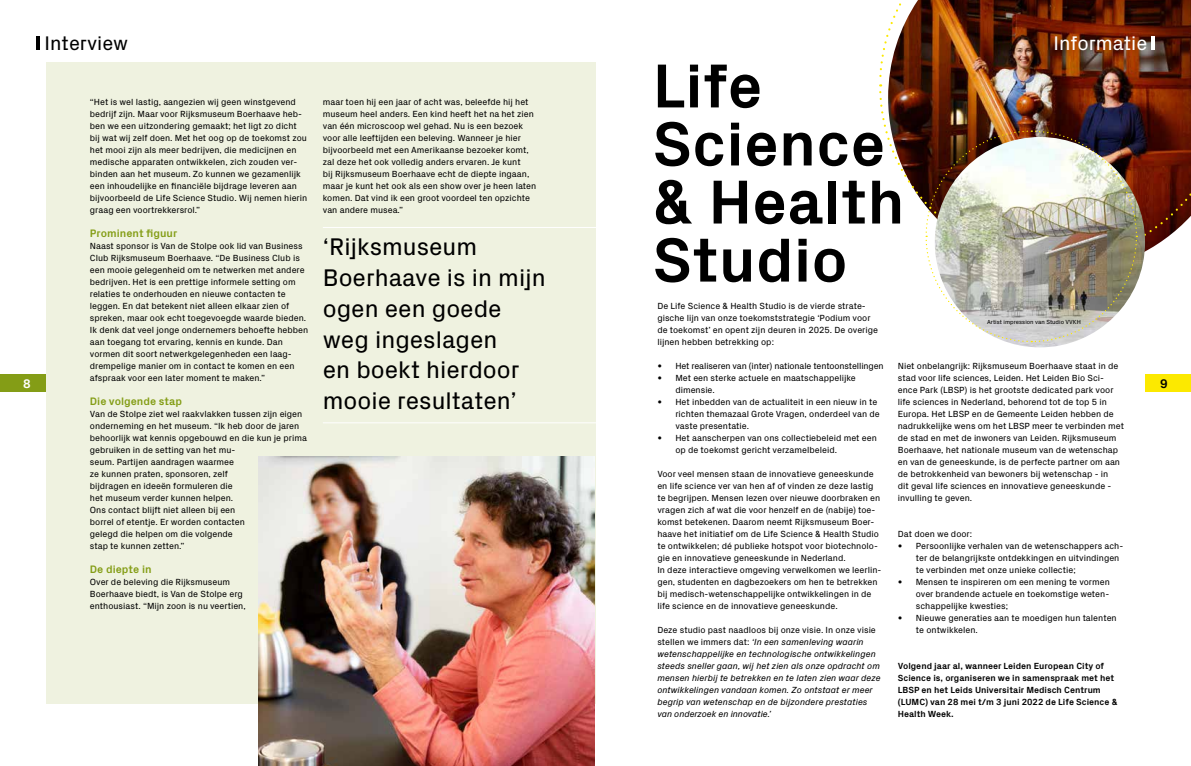
<style>
.page{position:relative;width:1191px;height:766px;background:#fff}
.page>*{position:absolute;margin:0;border:0;box-sizing:border-box;transform-origin:0 0}
.t1{font:700 62.9px/58px "Px Grotesk";color:#000}
.t2{font:24.4px/30.8px "Px Grotesk";color:#000}
.t3{font:20px "Px Grotesk";color:#fff}
.t4{font:20px "Px Grotesk";color:#000}
.t5{font:700 12.6px "Px Grotesk";color:#000}
.t6{font:700 12.6px "Px Grotesk";color:#fff}
.t7{font:700 11px "Px Grotesk";color:#849d16}
.t8{font:9px/12px "Px Grotesk";color:#000}
.t9{font:italic 9px/12px "Px Grotesk";color:#000}
.t10{font:700 9px/12px "Px Grotesk";color:#000}
.t11{font:6px "Px Grotesk";color:#000}
.s1{font-style:normal}
</style>
<div class="page">
<div style="left:1145px;top:374px;width:46px;height:18px;background:#fce900"></div>
<img style="left:879px;top:0;width:312px;height:343px">
<hr style="left:1151px;top:36px;width:4px;height:14px;background:#fff">
<div style="left:46px;top:62px;width:549px;height:641px;background:#eff2e0"></div>
<hr style="left:323px;top:227px;width:285px;height:1px;background:#fff">
<hr style="left:323px;top:422px;width:285px;height:1px;background:#fff">
<div style="left:0;top:374px;width:46px;height:18px;background:#849d16"></div>
<hr style="left:36px;top:36px;width:4px;height:14px;background:#000">
<img style="left:258px;top:456px;width:337px;height:309px">
<h3 class="t4" style="left:45px;top:29px;width:85px">Interview</h3>
<h3 class="t6" style="left:23px;top:374px;width:9px">8</h3>
<p class="t8" style="left:90px;top:95px;width:219px">“Het is wel lastig, aangezien wij geen winstgevend bedrijf zijn. Maar voor Rijksmuseum Boerhaave heb&shy;ben we een uitzondering gemaakt; het ligt zo dicht bij wat wij zelf doen. Met het oog op de toekomst zou het mooi zijn als meer bedrijven, die medicijnen en medische apparaten ontwikkelen, zich zouden ver&shy;binden aan het museum. Zo kunnen we gezamenlijk een inhoudelijke en financiële bijdrage leveren aan bijvoorbeeld de Life Science Studio. Wij nemen hierin graag een voortrekkersrol.”</p>
<p class="t7" style="left:90px;top:225px;width:89px">Prominent figuur</p>
<p class="t8" style="left:90px;top:239px;width:220px">Naast sponsor is Van de Stolpe ook lid van Business Club Rijksmuseum Boerhaave. “De Business Club is een mooie gelegenheid om te netwerken met andere bedrijven. Het is een prettige informele setting om relaties te onderhouden en nieuwe contacten te leggen. En dat betekent niet alleen elkaar zien of spreken, maar ook echt toegevoegde waarde bieden.<br>Ik denk dat veel jonge ondernemers behoefte hebben aan toegang tot ervaring, kennis en kunde. Dan vormen dit soort netwerkgelegenheden een laag&shy;drempelige manier om in contact te komen en een afspraak voor een later moment te maken.”</p>
<p class="t7" style="left:90px;top:393px;width:94px">Die volgende stap</p>
<p class="t8" style="left:90px;top:407px;width:219px">Van de Stolpe ziet wel raakvlakken tussen zijn eigen onderneming en het museum. “Ik heb door de jaren behoorlijk wat kennis opgebouwd en die kun je prima gebruiken in de setting van het mu-<br>seum. Partijen aandragen waarmee<br>ze kunnen praten, sponsoren, zelf<br>bijdragen en ideeën formuleren die<br>het museum verder kunnen helpen.<br>Ons contact blijft niet alleen bij een<br>borrel of etentje. Er worden contacten<br>gelegd die helpen om die volgende<br>stap te kunnen zetten.”</p>
<p class="t7" style="left:90px;top:561px;width:63px">De diepte in</p>
<p class="t8" style="left:90px;top:575px;width:157px">Over de beleving die Rijksmuseum<br>Boerhaave biedt, is Van de Stolpe erg enthousiast. “Mijn zoon is nu veertien,</p>
<p class="t8" style="left:323px;top:95px;width:215px">maar toen hij een jaar of acht was, beleefde hij het museum heel anders. Een kind heeft het na het zien van één microscoop wel gehad. Nu is een bezoek voor alle leeftijden een beleving. Wanneer je hier bijvoorbeeld met een Amerikaanse bezoeker komt, zal deze het ook volledig anders ervaren. Je kunt<br>bij Rijksmuseum Boerhaave echt de diepte ingaan, maar je kunt het ook als een show over je heen laten komen. Dat vind ik een groot voordeel ten opzichte van andere musea.”</p>
<h2 class="t2" style="left:323px;top:229px;width:224px">‘Rijksmuseum<br>Boerhaave is in mijn ogen een goede weg ingeslagen<br>en boekt hierdoor mooie resultaten’</h2>
<h1 class="t1" style="left:652px;top:54px;width:254px">Life<br>Science &amp; Health<br>Studio</h1>
<h3 class="t3" style="left:1053px;top:28px;width:95px">Informatie</h3>
<p class="t8" style="left:657px;top:299px;width:222px">De Life Science &amp; Health Studio is de vierde strate&shy;gische lijn van onze toekomststrategie ‘Podium voor de toekomst’ en opent zijn deuren in 2025. De overige lijnen hebben betrekking op:</p>
<p class="t8" style="left:657px;top:359px;width:228px">• Het realiseren van (inter) nationale tentoonstellingen</p>
<p class="t8" style="left:675px;top:371px;width:182px;text-indent:-18px">• Met een sterke actuele en maatschappelijke dimensie.</p>
<p class="t8" style="left:675px;top:395px;width:206px;text-indent:-18px">• Het inbedden van de actualiteit in een nieuw in te richten themazaal Grote Vragen, onderdeel van de vaste presentatie.</p>
<p class="t8" style="left:675px;top:431px;width:203px;text-indent:-18px">• Het aanscherpen van ons collectiebeleid met een op de toekomst gericht verzamelbeleid.</p>
<p class="t8" style="left:657px;top:467px;width:225px">Voor veel mensen staan de innovatieve geneeskunde en life science ver van hen af of vinden ze deze lastig te begrijpen. Mensen lezen over nieuwe doorbraken en vragen zich af wat die voor henzelf en de (nabije) toe&shy;komst betekenen. Daarom neemt Rijksmuseum Boer&shy;haave het initiatief om de Life Science &amp; Health Studio te ontwikkelen; dé publieke hotspot voor biotechnolo&shy;gie en innovatieve geneeskunde in Nederland.<br>In deze interactieve omgeving verwelkomen we leerlin&shy;gen, studenten en dagbezoekers om hen te betrekken bij medisch-wetenschappelijke ontwikkelingen in de life science en de innovatieve geneeskunde.</p>
<p class="t9" style="left:657px;top:623px;width:225px"><span class="s1">Deze studio past naadloos bij onze visie. In onze visie stellen we immers dat:</span> ‘In een samenleving waarin wetenschappelijke en technologische ontwikkelingen steeds sneller gaan, wij het zien als onze opdracht om mensen hierbij te betrekken en te laten zien waar deze ontwikkelingen vandaan komen. Zo ontstaat er meer begrip van wetenschap en de bijzondere prestaties van onderzoek en innovatie.’</p>
<p class="t11" style="left:987px;top:318px;width:95px">Artist impression van Studio VVKH</p>
<p class="t8" style="left:898px;top:358px;width:228px">Niet onbelangrijk: Rijksmuseum Boerhaave staat in de stad voor life sciences, Leiden. Het Leiden Bio Sci&shy;ence Park (LBSP) is het grootste dedicated park voor life sciences in Nederland, behorend tot de top 5 in Europa. Het LBSP en de Gemeente Leiden hebben de nadrukkelijke wens om het LBSP meer te verbinden met de stad en met de inwoners van Leiden. Rijksmuseum Boerhaave, het nationale museum van de wetenschap en van de geneeskunde, is de perfecte partner om aan de betrokkenheid van bewoners bij wetenschap - in<br>dit geval life sciences en innovatieve geneeskunde - invulling te geven.</p>
<p class="t8" style="left:898px;top:526px;width:76px">Dat doen we door:</p>
<p class="t8" style="left:916px;top:538px;width:209px;text-indent:-18px">• Persoonlijke verhalen van de wetenschappers ach&shy;ter de belangrijkste ontdekkingen en uitvindingen te verbinden met onze unieke collectie;</p>
<p class="t8" style="left:916px;top:574px;width:195px;text-align:justify;text-indent:-18px">• Mensen te inspireren om een mening te vormen over brandende actuele en toekomstige weten&shy;schappelijke kwesties;</p>
<p class="t8" style="left:916px;top:610px;width:202px;text-indent:-18px">• Nieuwe generaties aan te moedigen hun talenten te ontwikkelen.</p>
<p class="t10" style="left:898px;top:659px;width:221px">Volgend jaar al, wanneer Leiden European City of Science is, organiseren we in samenspraak met het LBSP en het Leids Universitair Medisch Centrum (LUMC) van 28 mei t/m 3 juni 2022 de Life Science &amp; Health Week.</p>
<h3 class="t5" style="left:1160px;top:374px;width:9px">9</h3>
</div>
